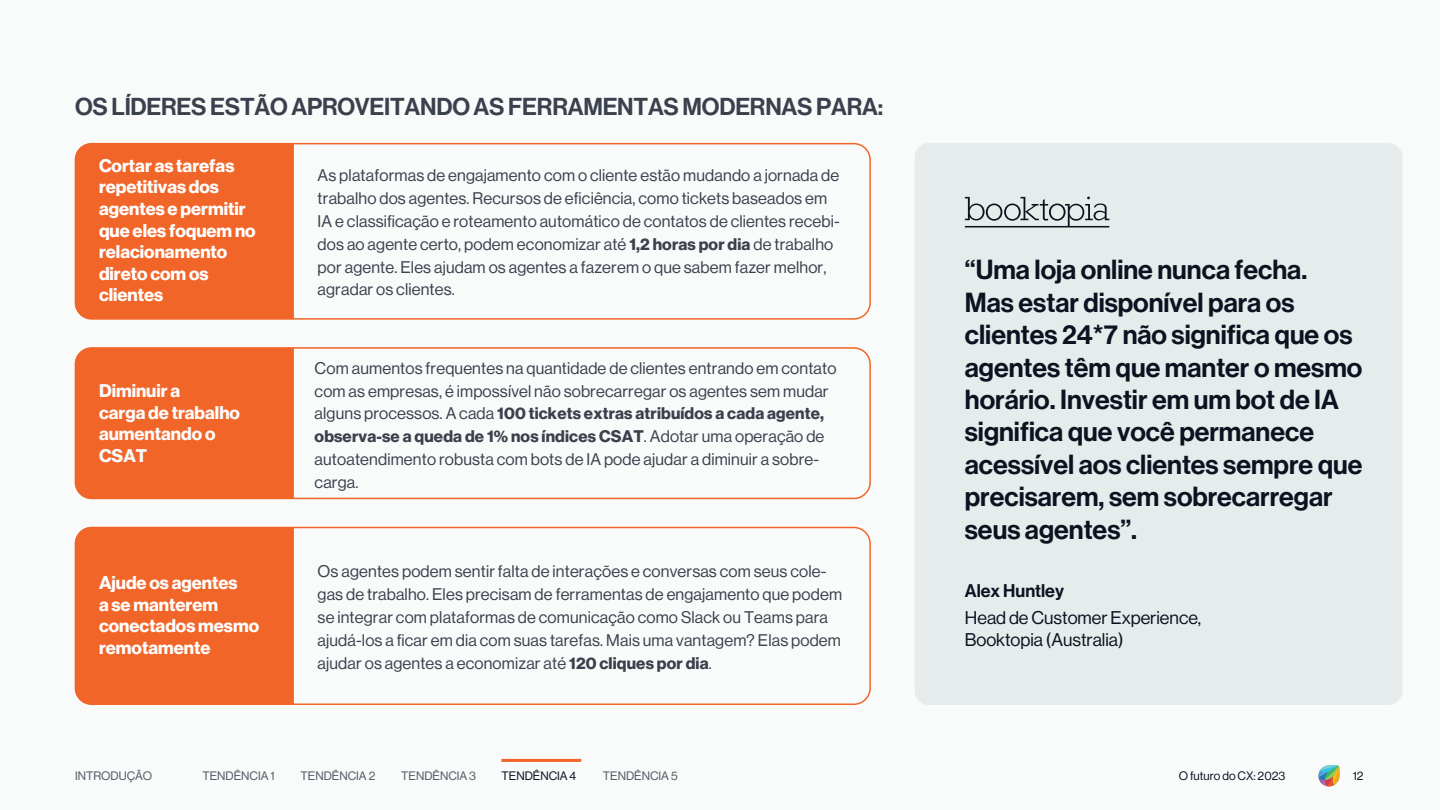
<style>
.page{position:relative;width:1440px;height:810px;background:#f9fafa}
.page>*{position:absolute;margin:0;border:0;box-sizing:border-box;transform-origin:0 0}
.t1{font:27px/32.4px "Neue Haas Display Mediu";color:#0b1320}
.t2{font:24px "Neue Haas Display Mediu";letter-spacing:-.01em;color:#3b404d}
.t3{font:700 18px/21.6px "Neue Haas Display";color:#fff}
.t4{font:18px/21.6px "Neue Haas Display";color:#0b1320}
.t5{font:700 18px/21.6px "Neue Haas Display";color:#fafbfb}
.t6{font:18px "Neue Haas Display Mediu";color:#0b1320}
.t7{font:16.5px/22.8px "Neue Haas Display";letter-spacing:.01em;color:#3b404d}
.t8{font:12px "Neue Haas Display";color:#545964}
.t9{font:12px "Neue Haas Display";color:#0b1320}
.s1{font-weight:700}
</style>
<div class="page">
<div style="left:75px;top:143px;width:219px;height:175px;background:#f26528"></div>
<div style="left:75px;top:143px;width:796px;height:177px;border:2px solid #f26528;border-radius:16px"></div>
<div style="left:75px;top:349px;width:219px;height:150px;background:#f26528"></div>
<div style="left:75px;top:347px;width:796px;height:152px;border:2px solid #f26528;border-radius:16px"></div>
<div style="left:75px;top:527px;width:219px;height:176px;background:#f26528"></div>
<div style="left:75px;top:527px;width:796px;height:178px;border:2px solid #f26528;border-radius:16px"></div>
<div style="left:915px;top:143px;width:488px;height:562px;background:#e6ecec;border-radius:14px"></div>
<svg style="left:965px;top:197px;width:144px;height:30px"></svg>
<hr style="left:501px;top:759px;width:80px;height:3px;background:#f26528">
<svg style="left:1318px;top:765px;width:22px;height:21px"></svg>
<h2 class="t2" style="left:75px;top:92px;width:810px">OS LÍDERES ESTÃO APROVEITANDO AS FERRAMENTAS MODERNAS PARA:</h2>
<p class="t3" style="left:99px;top:155px;width:158px">Cortar as tarefas repetitivas dos agentes e permitir que eles foquem no relacionamento direto com os clientes</p>
<p class="t5" style="left:99px;top:380px;width:143px">Diminuir a<br>carga de trabalho aumentando o<br>CSAT</p>
<p class="t3" style="left:99px;top:572px;width:162px">Ajude os agentes<br>a se manterem conectados mesmo remotamente</p>
<p class="t7" style="left:318px;top:164px;width:524px">As plataformas de engajamento com o cliente estão mudando a jornada de trabalho dos agentes. Recursos de eficiência, como tickets baseados em IA e classificação e roteamento automático de contatos de clientes recebi&shy;dos ao agente certo, podem economizar até <span class="s1">1,2 horas por dia</span> de trabalho por agente. Eles ajudam os agentes a fazerem o que sabem fazer melhor, agradar os clientes.</p>
<p class="t7" style="left:315px;top:357px;width:523px">Com aumentos frequentes na quantidade de clientes entrando em contato com as empresas, é impossível não sobrecarregar os agentes sem mudar alguns processos. A cada <span class="s1">100 tickets extras atribuídos a cada agente, observa-se a queda de 1% nos índices CSAT</span>. Adotar uma operação de autoatendimento robusta com bots de IA pode ajudar a diminuir a sobre&shy;carga.</p>
<p class="t7" style="left:318px;top:560px;width:526px">Os agentes podem sentir falta de interações e conversas com seus cole&shy;gas de trabalho. Eles precisam de ferramentas de engajamento que podem se integrar com plataformas de comunicação como Slack ou Teams para ajudá-los a ficar em dia com suas tarefas. Mais uma vantagem? Elas podem ajudar os agentes a economizar até <span class="s1">120 cliques por dia</span>.</p>
<p class="t1" style="left:965px;top:254px;width:399px">“Uma loja online nunca fecha.<br>Mas estar disponível para os clientes 24*7 não significa que os agentes têm que manter o mesmo horário. Investir em um bot de IA significa que você permanece acessível aos clientes sempre que precisarem, sem sobrecarregar seus agentes”.</p>
<p class="t6" style="left:965px;top:581px;width:101px">Alex Huntley</p>
<p class="t4" style="left:965px;top:607px;width:238px">Head de Customer Experience,<br>Booktopia (Australia)</p>
<p class="t8" style="left:75px;top:769px;width:79px">INTRODUÇÃO</p>
<p class="t8" style="left:203px;top:769px;width:74px">TENDÊNCIA 1</p>
<p class="t8" style="left:301px;top:769px;width:76px">TENDÊNCIA 2</p>
<p class="t8" style="left:401px;top:769px;width:76px">TENDÊNCIA 3</p>
<p class="t9" style="left:502px;top:769px;width:76px">TENDÊNCIA 4</p>
<p class="t8" style="left:603px;top:769px;width:76px">TENDÊNCIA 5</p>
<p class="t9" style="left:1179px;top:769px;width:108px">O futuro do CX: 2023</p>
<p class="t9" style="left:1353px;top:769px;width:12px">12</p>
</div>
